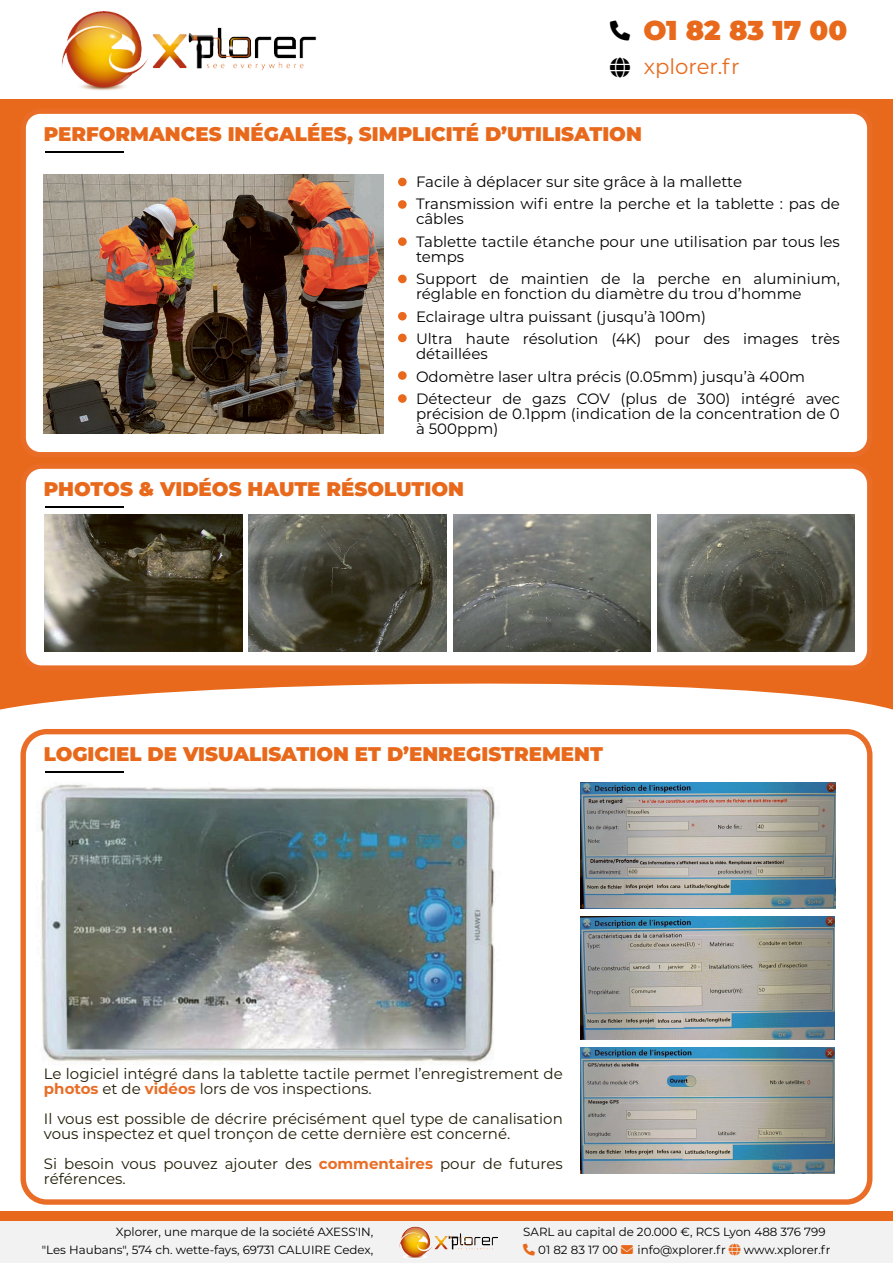
<style>
.page{position:relative;width:893px;height:1263px;background:#e8691b}
.page>*{position:absolute;margin:0;border:0;box-sizing:border-box;transform-origin:0 0}
.t1{font:900 27.3px "Montserrat";color:#e8691b}
.t2{font:21.15px "Montserrat";color:#e8691b}
.t3{font:900 19.8px "Montserrat";color:#e8691b}
.t4{font:15px "Montserrat";color:#000}
.t5{font:15px "Montserrat";color:#211b05}
.t6{font:700 15px "Montserrat";color:#e96d26}
.t7{font:11.85px "Montserrat";color:#000}
.s1{font-weight:700;color:#e96d26}
.s2{color:#e8691b}
</style>
<div class="page">
<svg style="left:0;top:683px;width:893px;height:528px;fill:#fff"></svg>
<div style="left:20px;top:729px;width:852px;height:476px;background:#fff;border:5px solid #e96d26;border-radius:24px"></div>
<img style="left:41px;top:784px;width:454px;height:279px">
<hr style="left:45px;top:771px;width:78px;height:2px;background:#000">
<div style="left:0;top:1221px;width:893px;height:42px;background:#f2f2f2"></div>
<img style="left:399px;top:1226px;width:99px;height:32px">
<div style="left:0;top:0;width:893px;height:98px;background:#fff"></div>
<img style="left:62px;top:11px;width:255px;height:80px">
<div style="left:20px;top:108px;width:852px;height:349px;background:#fff;border:5px solid #e96d26;border-radius:17px"></div>
<img style="left:44px;top:174px;width:339px;height:259px">
<div style="left:398px;top:178px;width:9px;height:8px;background:#e8691b;border-radius:50%"></div>
<div style="left:398px;top:275px;width:9px;height:8px;background:#e8691b;border-radius:50%"></div>
<div style="left:398px;top:200px;width:9px;height:9px;background:#e8691b;border-radius:50%"></div>
<div style="left:398px;top:237px;width:9px;height:9px;background:#e8691b;border-radius:50%"></div>
<div style="left:398px;top:312px;width:9px;height:8px;background:#e8691b;border-radius:50%"></div>
<div style="left:398px;top:334px;width:9px;height:8px;background:#e8691b;border-radius:50%"></div>
<div style="left:398px;top:371px;width:9px;height:9px;background:#e8691b;border-radius:50%"></div>
<div style="left:398px;top:394px;width:9px;height:9px;background:#e8691b;border-radius:50%"></div>
<hr style="left:45px;top:151px;width:78px;height:1px;background:#000">
<div style="left:20px;top:463px;width:852px;height:208px;background:#fff;border:5px solid #e96d26;border-radius:18px"></div>
<img style="left:45px;top:515px;width:197px;height:136px">
<img style="left:453px;top:515px;width:198px;height:136px">
<img style="left:249px;top:515px;width:197px;height:136px">
<img style="left:657px;top:515px;width:198px;height:136px">
<hr style="left:45px;top:506px;width:78px;height:1px;background:#000">
<img style="left:581px;top:783px;width:255px;height:126px">
<img style="left:580px;top:916px;width:255px;height:124px">
<img style="left:580px;top:1048px;width:254px;height:125px">
<p class="t1" style="left:643px;top:14px;width:205px">O1 82 83 17 00</p>
<p class="t2" style="left:644px;top:53px;width:97px">xplorer.fr</p>
<p class="t3" style="left:44px;top:121px;width:600px">PERFORMANCES INÉGALÉES, SIMPLICITÉ D’UTILISATION</p>
<p class="t4" style="left:416px;top:172px;width:328px">Facile à déplacer sur site grâce à la mallette</p>
<p class="t4" style="left:416px;top:195px;width:425px">Transmission wifi entre la perche et la tablette : pas de</p>
<p class="t4" style="left:416px;top:210px;width:49px">câbles</p>
<p class="t4" style="left:416px;top:232px;width:425px">Tablette tactile étanche pour une utilisation par tous les</p>
<p class="t4" style="left:416px;top:247px;width:50px">temps</p>
<p class="t4" style="left:416px;top:270px;width:425px">Support de maintien de la perche en aluminium,</p>
<p class="t4" style="left:416px;top:285px;width:387px">réglable en fonction du diamètre du trou d’homme</p>
<p class="t4" style="left:416px;top:307px;width:292px">Eclairage ultra puissant (jusqu’à 100m)</p>
<p class="t4" style="left:416px;top:330px;width:425px">Ultra haute résolution (4K) pour des images très</p>
<p class="t4" style="left:416px;top:345px;width:73px">détaillées</p>
<p class="t4" style="left:416px;top:367px;width:391px">Odomètre laser ultra précis (0.05mm) jusqu’à 400m</p>
<p class="t4" style="left:416px;top:390px;width:425px">Détecteur de gazs COV (plus de 300) intégré avec</p>
<p class="t4" style="left:416px;top:405px;width:425px">précision de 0.1ppm (indication de la concentration de 0</p>
<p class="t4" style="left:416px;top:420px;width:84px">à 500ppm)</p>
<p class="t3" style="left:44px;top:476px;width:422px">PHOTOS &amp; VIDÉOS HAUTE RÉSOLUTION</p>
<p class="t3" style="left:44px;top:742px;width:561px">LOGICIEL DE VISUALISATION ET D’ENREGISTREMENT</p>
<p class="t5" style="left:44px;top:1064px;width:520px">Le logiciel intégré dans la tablette tactile permet l’enregistrement de</p>
<p class="t5" style="left:44px;top:1079px;width:329px"><span class="s1">photos</span> et de <span class="s1">vidéos</span> lors de vos inspections.</p>
<p class="t5" style="left:44px;top:1109px;width:520px">Il vous est possible de décrire précisément quel type de canalisation</p>
<p class="t5" style="left:44px;top:1124px;width:468px">vous inspectez et quel tronçon de cette dernière est concerné.</p>
<p class="t5" style="left:44px;top:1154px;width:269px">Si besoin vous pouvez ajouter des</p>
<p class="t6" style="left:319px;top:1154px;width:116px">commentaires</p>
<p class="t5" style="left:440px;top:1154px;width:124px">pour de futures</p>
<p class="t5" style="left:44px;top:1169px;width:83px">références.</p>
<p class="t7" style="left:116px;top:1225px;width:259px">Xplorer, une marque de la société AXESS'IN,</p>
<p class="t7" style="left:42px;top:1243px;width:333px">"Les Haubans", 574 ch. wette-fays, 69731 CALUIRE Cedex,</p>
<p class="t7" style="left:523px;top:1225px;width:304px">SARL au capital de 20.000 €, RCS Lyon 488 376 799</p>
<p class="t7" style="left:523px;top:1243px;width:204px"><span class="s2">☎</span> 01 82 83 17 00 <span class="s2">✉</span> info@xplorer.fr</p>
<p class="t7" style="left:744px;top:1243px;width:88px">www.xplorer.fr</p>
</div>
